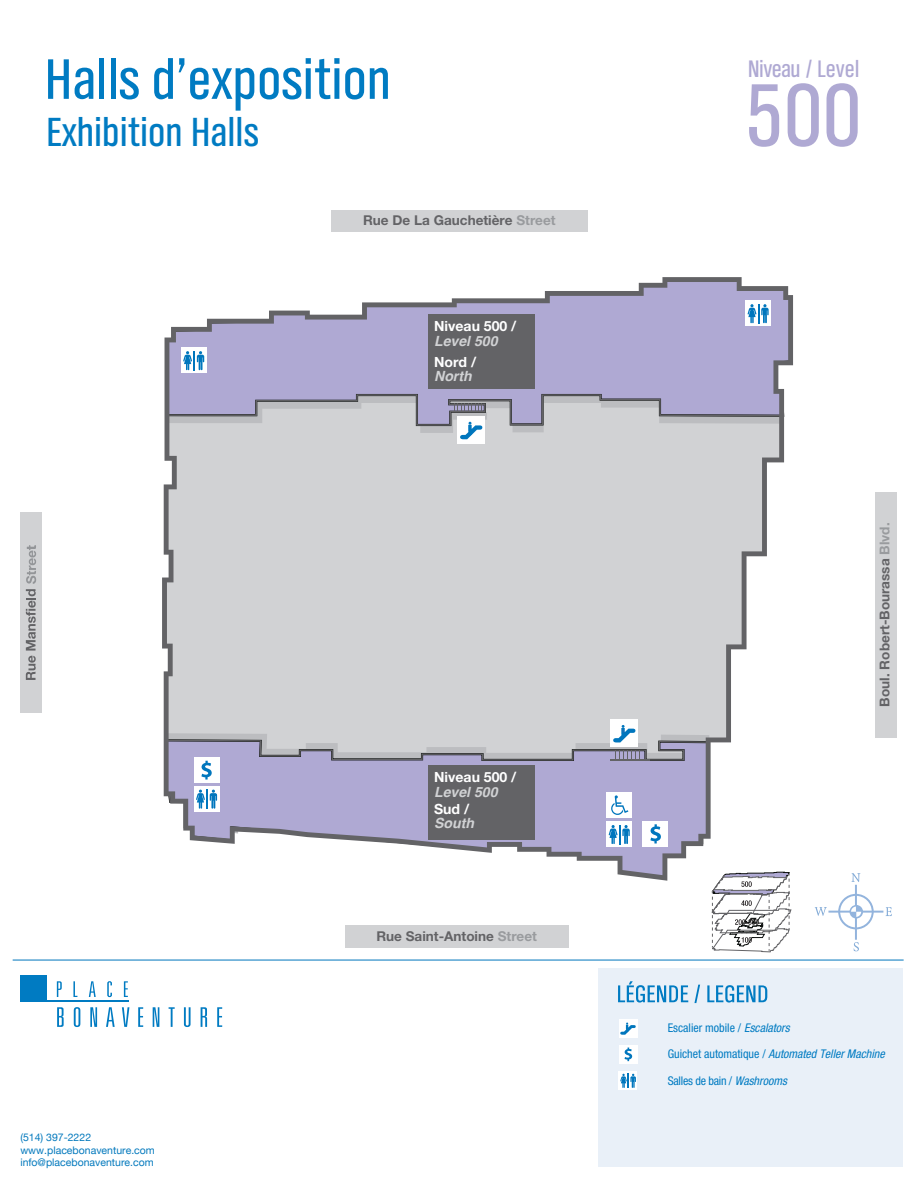
<style>
.page{position:relative;width:918px;height:1188px;background:#fff}
.page>*{position:absolute;margin:0;border:0;box-sizing:border-box;transform-origin:0 0}
.t1{font:92.1px "TV Nord EF Regular Con";color:#afa9d3}
.t2{font:59.25px "TV Nord EF Regular Con";color:#007bc2}
.t3{font:42.3px "TV Nord EF Regular Con";color:#007bc2}
.t4{font:24.75px "TV Nord EF Regular Con";letter-spacing:-.025em;color:#afa9d3}
.t5{font:700 14.1px "Helvetica Neue";color:#fff}
.t6{font:italic 700 14.1px "Helvetica";color:#d1d2d4}
.t7{font:700 13.5px "Helvetica Neue";color:#636366}
.t8{font:italic condensed 12px "Helvetica Neue";color:#007bc2}
.t9{font:condensed 12px "Helvetica Neue";color:#007bc2}
.t10{font:condensed 12px "Helvetica Neue";letter-spacing:-.02em;color:#007bc2}
.t11{font:10.5px/12.6px "Helvetica Neue";color:#0379bd}
.s1{color:#999b9e}
.s2{font-style:italic}
.s3{font-style:normal}
</style>
<div class="page">
<svg style="left:162px;top:277px;width:631px;height:604px;fill:#d1d2d4"></svg>
<svg style="left:454px;top:404px;width:28px;height:8px"></svg>
<hr style="left:610px;top:759px;width:39px;height:1px;background:#636366">
<svg style="left:615px;top:750px;width:25px;height:9px"></svg>
<svg style="left:885px;top:907px;width:7px;height:9px"></svg>
<svg style="left:851px;top:873px;width:10px;height:9px"></svg>
<svg style="left:815px;top:907px;width:12px;height:9px"></svg>
<svg style="left:854px;top:942px;width:5px;height:9px"></svg>
<div style="left:838px;top:894px;width:36px;height:35px;border:2px solid #93b4dd;border-radius:50%"></div>
<hr style="left:828px;top:911px;width:55px;height:2px;background:#93b4dd">
<hr style="left:855px;top:885px;width:2px;height:55px;background:#93b4dd">
<svg style="left:850px;top:905px;width:13px;height:14px"></svg>
<svg style="left:851px;top:907px;width:10px;height:10px"></svg>
<div style="left:598px;top:968px;width:305px;height:198px;background:#e9f0f8"></div>
<hr style="left:13px;top:960px;width:891px;height:1px;background:#0076bd">
<svg style="left:618px;top:981px;width:70px;height:22px"></svg>
<svg style="left:694px;top:985px;width:6px;height:18px"></svg>
<svg style="left:707px;top:985px;width:60px;height:18px"></svg>
<div style="left:619px;top:1071px;width:18px;height:19px;background:#fff"></div>
<svg style="left:620px;top:1074px;width:16px;height:14px"></svg>
<div style="left:619px;top:1019px;width:18px;height:19px;background:#fff"></div>
<svg style="left:620px;top:1023px;width:16px;height:12px"></svg>
<div style="left:619px;top:1045px;width:18px;height:19px;background:#fff"></div>
<svg style="left:624px;top:1047px;width:8px;height:14px"></svg>
<div style="left:429px;top:314px;width:106px;height:75px;background:#636366"></div>
<div style="left:21px;top:512px;width:21px;height:201px;background:#d1d2d4"></div>
<div style="left:331px;top:210px;width:257px;height:21px;background:#d1d2d4"></div>
<div style="left:875px;top:492px;width:21px;height:245px;background:#d1d2d4"></div>
<div style="left:345px;top:925px;width:224px;height:23px;background:#d1d2d4"></div>
<svg style="left:26px;top:545px;width:10px;height:135px"></svg>
<svg style="left:711px;top:872px;width:81px;height:81px"></svg>
<div style="left:458px;top:417px;width:27px;height:27px;background:#fff"></div>
<svg style="left:460px;top:422px;width:22px;height:17px"></svg>
<div style="left:181px;top:347px;width:26px;height:26px;background:#fff"></div>
<svg style="left:183px;top:351px;width:21px;height:19px"></svg>
<div style="left:745px;top:300px;width:26px;height:26px;background:#fff"></div>
<svg style="left:748px;top:304px;width:21px;height:19px"></svg>
<div style="left:611px;top:720px;width:27px;height:27px;background:#fff"></div>
<svg style="left:613px;top:725px;width:22px;height:18px"></svg>
<div style="left:429px;top:765px;width:106px;height:74px;background:#636366"></div>
<div style="left:194px;top:757px;width:25px;height:26px;background:#fff"></div>
<svg style="left:201px;top:761px;width:11px;height:19px"></svg>
<div style="left:194px;top:786px;width:26px;height:26px;background:#fff"></div>
<svg style="left:196px;top:790px;width:21px;height:19px"></svg>
<div style="left:606px;top:821px;width:26px;height:26px;background:#fff"></div>
<svg style="left:609px;top:825px;width:21px;height:19px"></svg>
<div style="left:642px;top:821px;width:26px;height:26px;background:#fff"></div>
<svg style="left:650px;top:824px;width:11px;height:19px"></svg>
<div style="left:606px;top:792px;width:26px;height:26px;background:#fff"></div>
<svg style="left:611px;top:795px;width:17px;height:20px"></svg>
<svg style="left:57px;top:981px;width:5px;height:16px"></svg>
<svg style="left:73px;top:981px;width:4px;height:16px"></svg>
<svg style="left:89px;top:981px;width:7px;height:16px"></svg>
<svg style="left:107px;top:981px;width:5px;height:16px"></svg>
<svg style="left:124px;top:981px;width:4px;height:16px"></svg>
<svg style="left:57px;top:1007px;width:7px;height:20px"></svg>
<svg style="left:74px;top:1007px;width:6px;height:20px"></svg>
<svg style="left:90px;top:1007px;width:7px;height:20px"></svg>
<svg style="left:106px;top:1007px;width:9px;height:20px"></svg>
<svg style="left:122px;top:1007px;width:7px;height:20px"></svg>
<svg style="left:138px;top:1007px;width:5px;height:20px"></svg>
<svg style="left:153px;top:1007px;width:6px;height:20px"></svg>
<svg style="left:169px;top:1007px;width:6px;height:20px"></svg>
<svg style="left:184px;top:1007px;width:7px;height:20px"></svg>
<svg style="left:201px;top:1007px;width:6px;height:20px"></svg>
<svg style="left:217px;top:1007px;width:5px;height:20px"></svg>
<div style="left:20px;top:975px;width:27px;height:26px;background:#007bc2"></div>
<hr style="left:20px;top:1001px;width:109px;height:1px;background:#007bc2">
<h2 class="t2" style="left:45px;top:48px;width:348px">Halls d’exposition</h2>
<h3 class="t3" style="left:46px;top:110px;width:214px">Exhibition Halls</h3>
<p class="t7" style="left:363px;top:212px;width:194px">Rue De La Gauchetière <span class="s1">Street</span></p>
<p class="t5" style="left:434px;top:317px;width:84px">Niveau 500 /</p>
<p class="t6" style="left:434px;top:329px;width:65px">Level 500</p>
<p class="t5" style="left:434px;top:353px;width:44px">Nord /</p>
<p class="t6" style="left:434px;top:365px;width:39px">North</p>
<p class="t5" style="left:434px;top:768px;width:84px">Niveau 500 /</p>
<p class="t6" style="left:434px;top:780px;width:65px">Level 500</p>
<p class="t5" style="left:434px;top:800px;width:37px">Sud /</p>
<p class="t6" style="left:434px;top:812px;width:41px">South</p>
<p class="t11" style="left:20px;top:1131px;width:136px">(514) 397-2222 www.placebonaventure.com info@placebonaventure.com</p>
<p class="t7" style="left:376px;top:928px;width:162px">Rue Saint-Antoine <span class="s1">Street</span></p>
<h3 class="t4" style="left:748px;top:56px;width:113px">Niveau / Level</h3>
<h1 class="t1" style="left:744px;top:66px;width:120px">500</h1>
<p class="t7" style="left:876px;top:707px;width:185px;rotate:-90deg">Boul. Robert-Bourassa <span class="s1">Blvd.</span></p>
<p class="t9" style="left:668px;top:1021px;width:123px">Escalier mobile / <span class="s2">Escalators</span></p>
<p class="t8" style="left:668px;top:1047px;width:219px"><span class="s3">Guichet automatique /</span> Automated Teller Machine</p>
<p class="t10" style="left:668px;top:1074px;width:121px">Salles de bain / <span class="s2">Washrooms</span></p>
</div>
